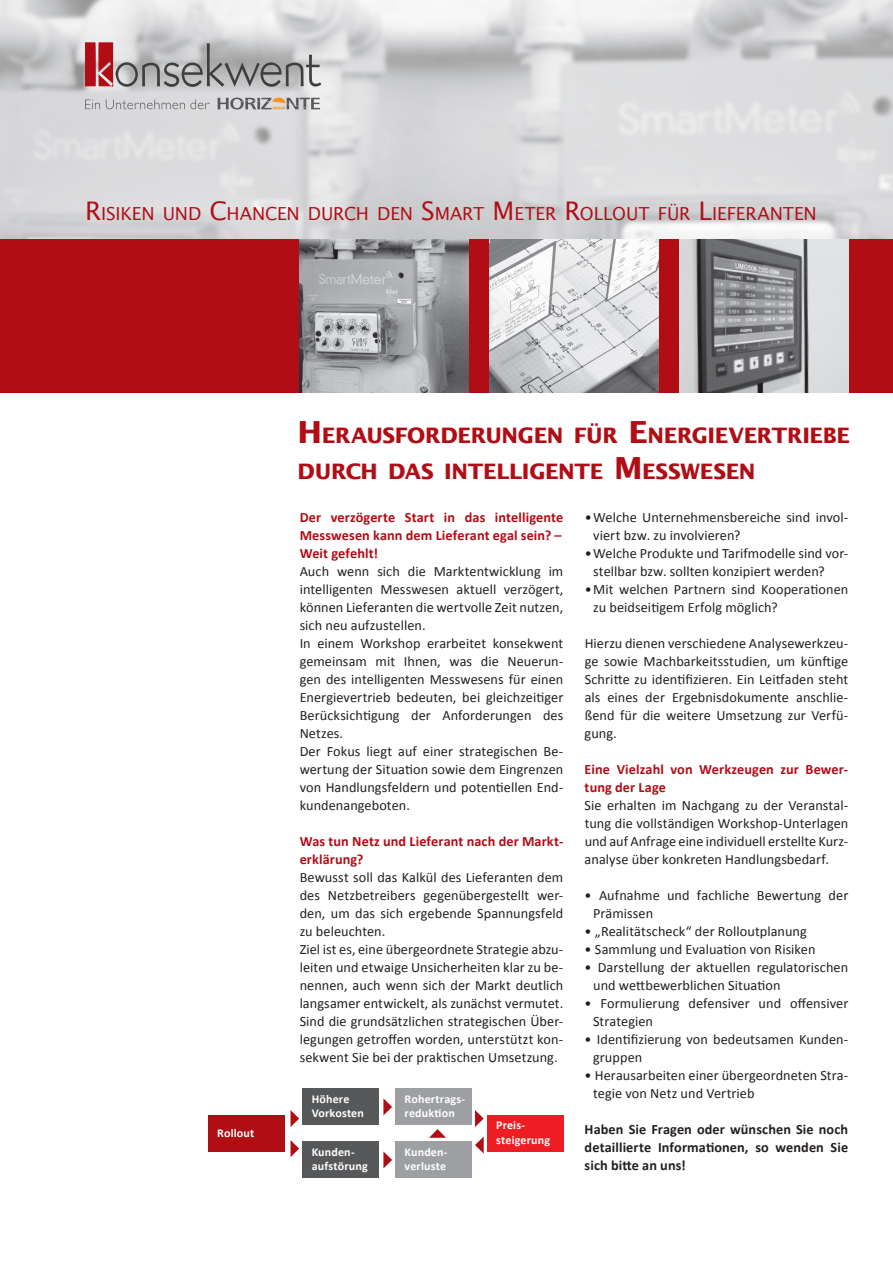
<style>
.page{position:relative;width:893px;height:1263px;background:#fff}
.page>*{position:absolute;margin:0;border:0;box-sizing:border-box;transform-origin:0 0}
.t1{font:700 21.15px/36px "Lucida Sans";letter-spacing:-.015em;color:#b00d15}
.t2{font:17.85px "Lucida Sans";letter-spacing:-.01em;color:#b00d15}
.t3{font:14.25px/18px "Calibri";letter-spacing:.005em;color:#231f20}
.t4{font:700 14.25px/18px "Calibri";letter-spacing:.005em;color:#b00d15}
.t5{font:700 14.25px/18px "Calibri";letter-spacing:.005em;color:#231f20;text-align:justify}
.t6{font:700 12px/14.4px "Calibri";letter-spacing:.015em;color:#fff}
.s1{font-size:25.5px}
.s2{font-size:30.3px}
</style>
<div class="page">
<img style="left:0;top:0;width:893px;height:239px">
<div style="left:0;top:239px;width:893px;height:153px;background:#b00d15"></div>
<img style="left:490px;top:239px;width:168px;height:153px">
<img style="left:300px;top:239px;width:168px;height:153px">
<img style="left:680px;top:239px;width:168px;height:153px">
<svg style="left:85px;top:100px;width:15px;height:9px"></svg>
<svg style="left:106px;top:100px;width:104px;height:9px"></svg>
<svg style="left:218px;top:98px;width:102px;height:11px"></svg>
<svg style="left:85px;top:43px;width:236px;height:44px;background:#ac9c9e"></svg>
<div style="left:208px;top:1115px;width:76px;height:36px;background:#b00d15"></div>
<div style="left:487px;top:1115px;width:76px;height:36px;background:#ee1d23"></div>
<div style="left:302px;top:1089px;width:77px;height:36px;background:#57585a"></div>
<div style="left:395px;top:1089px;width:77px;height:36px;background:#9d9fa2"></div>
<div style="left:302px;top:1142px;width:77px;height:36px;background:#57585a"></div>
<div style="left:395px;top:1142px;width:77px;height:36px;background:#9d9fa2"></div>
<svg style="left:291px;top:1110px;width:8px;height:17px"></svg>
<svg style="left:475px;top:1110px;width:9px;height:17px"></svg>
<svg style="left:475px;top:1136px;width:9px;height:17px"></svg>
<svg style="left:383px;top:1098px;width:9px;height:17px"></svg>
<svg style="left:291px;top:1140px;width:8px;height:17px"></svg>
<svg style="left:383px;top:1151px;width:9px;height:17px"></svg>
<svg style="left:429px;top:1129px;width:17px;height:9px"></svg>
<p class="t2" style="left:85px;top:202px;width:733px"><span class="s1">R</span>ISIKEN UND <span class="s1">C</span>HANCEN DURCH DEN <span class="s1">S</span>MART <span class="s1">M</span> ETER <span class="s1">R</span>OLLOUT FÜR <span class="s1">L</span>IEFERANTEN</p>
<h1 class="t1" style="left:298px;top:417px;width:554px"><span class="s2">H</span>ERAUSFORDERUNGEN FÜR <span class="s2">E</span>NERGIEVERTRIEBE<br>DURCH DAS INTELLIGENTE <span class="s2">M</span>ESSWESEN</h1>
<p class="t3" style="left:593px;top:508px;width:257px;text-indent:-9px">•Welche Unternehmensbereiche sind invol&shy;viert bzw. zu involvieren?</p>
<p class="t3" style="left:593px;top:544px;width:257px;text-indent:-9px">•Welche Produkte und Tarifmodelle sind vor&shy;stellbar bzw. sollten konzipiert werden?</p>
<p class="t3" style="left:593px;top:580px;width:257px;text-indent:-9px">• Mit welchen Partnern sind Kooperationen zu beidseitigem Erfolg möglich?</p>
<p class="t3" style="left:585px;top:634px;width:265px;text-align:justify">Hierzu dienen verschiedene Analysewerkzeu&shy;ge sowie Machbarkeitsstudien, um künftige Schritte zu identifizieren. Ein Leitfaden steht als eines der Ergebnisdokumente anschlie&shy;ßend für die weitere Umsetzung zur Verfü&shy;gung.</p>
<p class="t4" style="left:585px;top:760px;width:265px">Eine Vielzahl von Werkzeugen zur Bewer&shy;tung der Lage</p>
<p class="t3" style="left:585px;top:796px;width:265px;text-align:justify">Sie erhalten im Nachgang zu der Veranstal&shy;tung die vollständigen Workshop-Unterlagen und auf Anfrage eine individuell erstellte Kurz&shy;analyse über konkreten Handlungsbedarf.</p>
<p class="t3" style="left:593px;top:886px;width:257px;text-indent:-9px">• Aufnahme und fachliche Bewertung der<br>Prämissen</p>
<p class="t3" style="left:585px;top:922px;width:224px">• „Realitätscheck“ der Rolloutplanung</p>
<p class="t3" style="left:585px;top:940px;width:232px">• Sammlung und Evaluation von Risiken</p>
<p class="t3" style="left:593px;top:958px;width:257px;text-indent:-8px">• Darstellung der aktuellen regulatorischen und wettbewerblichen Situation</p>
<p class="t3" style="left:593px;top:994px;width:257px;text-indent:-9px">• Formulierung defensiver und offensiver<br>Strategien</p>
<p class="t3" style="left:593px;top:1030px;width:257px;text-indent:-9px">• Identifizierung von bedeutsamen Kunden&shy;gruppen</p>
<p class="t3" style="left:593px;top:1066px;width:257px;text-indent:-9px">• Herausarbeiten einer übergeordneten Stra&shy;tegie von Netz und Vertrieb</p>
<p class="t5" style="left:585px;top:1120px;width:265px">Haben Sie Fragen oder wünschen Sie noch detaillierte Informationen, so wenden Sie sich bitte an uns!</p>
<p class="t4" style="left:300px;top:508px;width:265px">Der verzögerte Start in das intelligente<br>Messwesen kann dem Lieferant egal sein? –<br>Weit gefehlt!</p>
<p class="t3" style="left:300px;top:562px;width:265px">Auch wenn sich die Marktentwicklung im intelligenten Messwesen aktuell verzögert, können Lieferanten die wertvolle Zeit nutzen, sich neu aufzustellen.<br>In einem Workshop erarbeitet konsekwent gemeinsam mit Ihnen, was die Neuerun&shy;gen des intelligenten Messwesens für einen Energievertrieb bedeuten, bei gleichzeitiger Berücksichtigung der Anforderungen des Netzes.<br>Der Fokus liegt auf einer strategischen Be&shy;wertung der Situation sowie dem Eingrenzen von Handlungsfeldern und potentiellen End&shy;kundenangeboten.</p>
<p class="t4" style="left:300px;top:831px;width:265px">Was tun Netz und Lieferant nach der Markt&shy;erklärung?</p>
<p class="t3" style="left:300px;top:867px;width:265px">Bewusst soll das Kalkül des Lieferanten dem des Netzbetreibers gegenübergestellt wer&shy;den, um das sich ergebende Spannungsfeld zu beleuchten.<br>Ziel ist es, eine übergeordnete Strategie abzu&shy;leiten und etwaige Unsicherheiten klar zu be&shy;nennen, auch wenn sich der Markt deutlich langsamer entwickelt, als zunächst vermutet.<br>Sind die grundsätzlichen strategischen Über&shy;legungen getroffen worden, unterstützt kon&shy;sekwent Sie bei der praktischen Umsetzung.</p>
<p class="t6" style="left:312px;top:1091px;width:54px">Höhere<br>Vorkosten</p>
<p class="t6" style="left:405px;top:1091px;width:62px">Rohertrags&shy;reduktion</p>
<p class="t6" style="left:312px;top:1144px;width:58px">Kunden&shy;aufstörung</p>
<p class="t6" style="left:405px;top:1144px;width:44px">Kunden&shy;verluste</p>
<p class="t6" style="left:217px;top:1125px;width:39px">Rollout</p>
<p class="t6" style="left:496px;top:1117px;width:55px">Preis&shy;steigerung</p>
</div>
